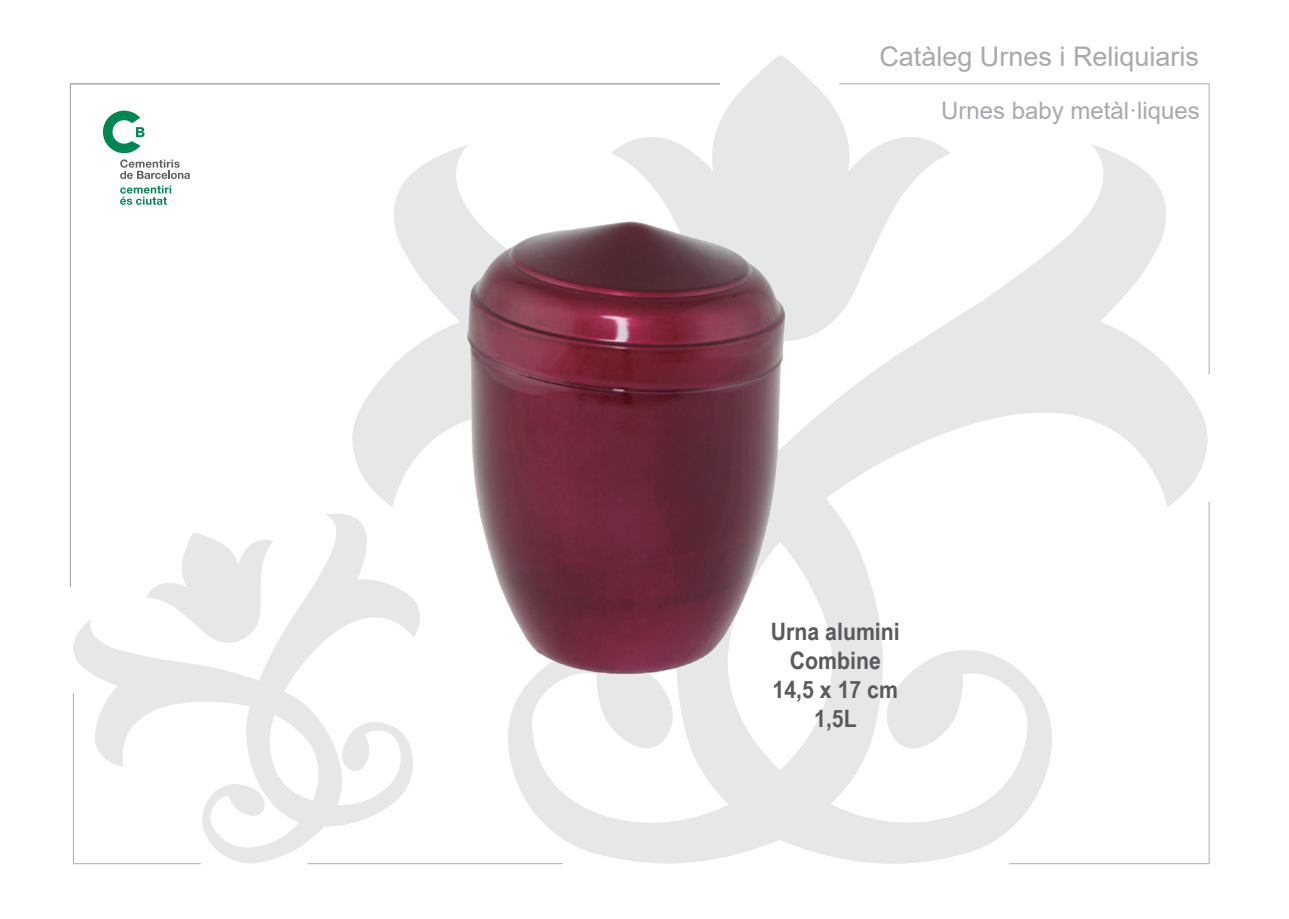
<style>
.page{position:relative;width:1289px;height:919px;background:#fff}
.page>*{position:absolute;margin:0;border:0;box-sizing:border-box;transform-origin:0 0}
.t1{font:27px "Arial";color:#a8a9ad}
.t2{font:700 24px/28.8px "Arial Narrow";color:#595a5d;text-align:center;scale:1.08 1}
.t3{font:24px "Arial";color:#a8a9ad}
</style>
<div class="page">
<svg style="left:953px;top:144px;width:257px;height:721px"></svg>
<svg style="left:120px;top:185px;width:51px;height:20px"></svg>
<svg style="left:120px;top:159px;width:70px;height:20px"></svg>
<svg style="left:103px;top:110px;width:41px;height:43px"></svg>
<svg style="left:72px;top:514px;width:276px;height:351px"></svg>
<svg style="left:146px;top:532px;width:127px;height:118px"></svg>
<hr style="left:70px;top:83px;width:1px;height:504px;background:#abacb0">
<hr style="left:70px;top:83px;width:650px;height:1px;background:#a8a9ad">
<hr style="left:839px;top:83px;width:369px;height:1px;background:#abacb0">
<hr style="left:1208px;top:83px;width:1px;height:291px;background:#abacb0">
<hr style="left:1208px;top:502px;width:1px;height:361px;background:#abacb0">
<hr style="left:1009px;top:863px;width:200px;height:1px;background:#abacb0">
<hr style="left:307px;top:863px;width:255px;height:1px;background:#abacb0">
<hr style="left:73px;top:693px;width:1px;height:170px;background:#abacb0">
<hr style="left:73px;top:863px;width:128px;height:1px;background:#abacb0">
<img style="left:348px;top:55px;width:605px;height:810px">
<p class="t1" style="left:879px;top:38px;width:321px">Catàleg Urnes i Reliquiaris</p>
<p class="t3" style="left:941px;top:94px;width:260px">Urnes baby metàl·liques</p>
<p class="t2" style="left:771px;top:616px;width:121px">Urna alumini<br>Combine<br>14,5 x 17 cm<br>1,5L</p>
</div>
